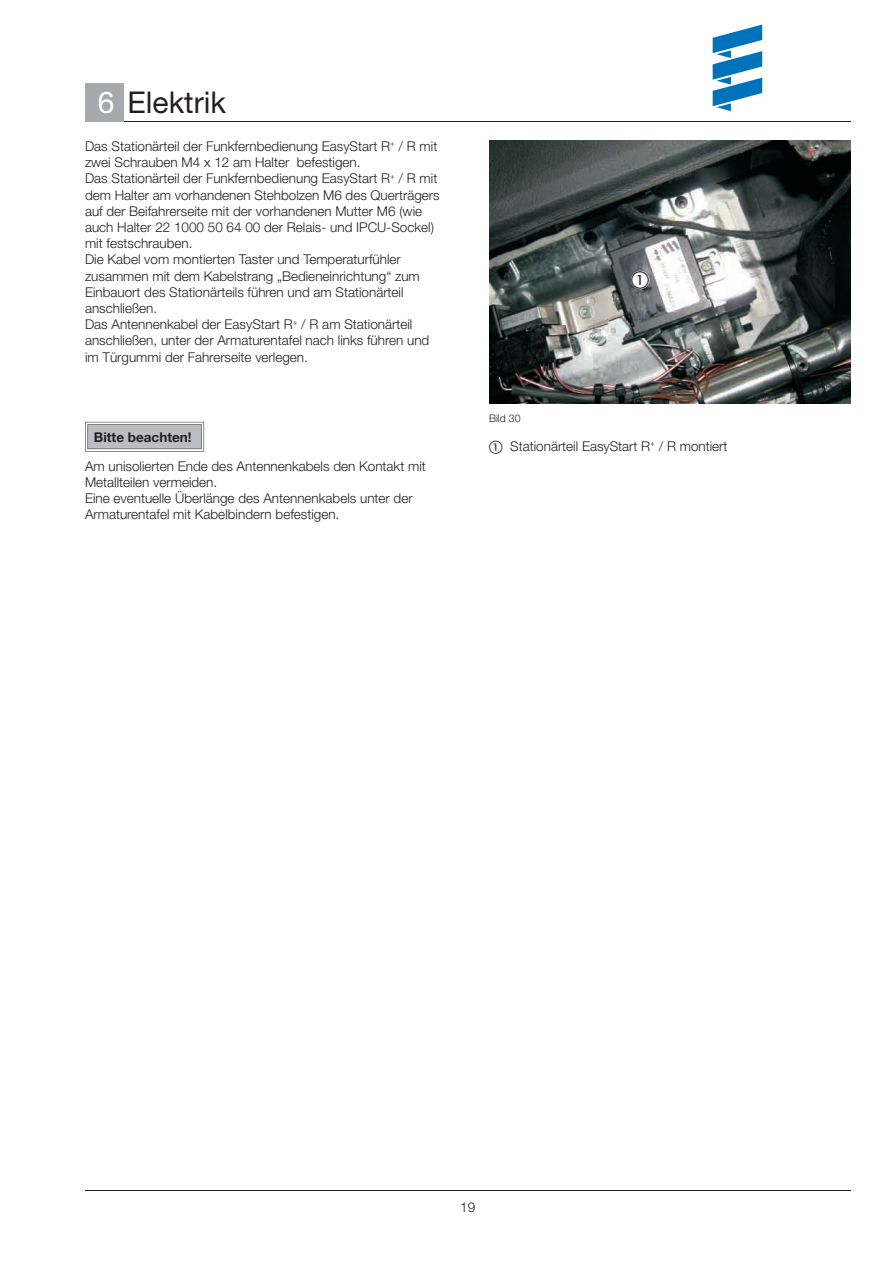
<style>
.page{position:relative;width:893px;height:1263px;background:#fff}
.page>*{position:absolute;margin:0;border:0;box-sizing:border-box;transform-origin:0 0}
.t1{font:30px "Helvetica Neue LT";color:#231f20}
.t2{font:300 13.5px/16.2px "Helvetica Neue LT";color:#231f20}
.t3{font:700 13.5px "Helvetica Neue LT";color:#231f20}
.t4{font:300 10.5px "Helvetica Neue LT";color:#231f20}
.s1{color:#fff}
</style>
<div class="page">
<hr style="left:85px;top:121px;width:765px;height:1px;background:#231f20">
<hr style="left:85px;top:1190px;width:765px;height:1px;background:#231f20">
<div style="left:85px;top:83px;width:38px;height:38px;background:#a8a9ad"></div>
<svg style="left:713px;top:25px;width:49px;height:86px"></svg>
<img style="left:489px;top:140px;width:361px;height:264px">
<svg style="left:85px;top:422px;width:119px;height:30px;background:#bbbcbe"></svg>
<svg style="left:631px;top:271px;width:18px;height:18px"></svg>
<h1 class="t1" style="left:98px;top:84px;width:130px"><span class="s1">6</span> Elektrik</h1>
<p class="t2" style="left:85px;top:138px;width:356px">Das Stationärteil der Funkfernbedienung EasyStart R<sup>+</sup> / R mit zwei Schrauben M4 x 12 am Halter befestigen.<br>Das Stationärteil der Funkfernbedienung EasyStart R<sup>+</sup> / R mit dem Halter am vorhandenen Stehbolzen M6 des Querträgers auf der Beifahrerseite mit der vorhandenen Mutter M6 (wie auch Halter 22 1000 50 64 00 der Relais- und IPCU-Sockel) mit festschrauben.<br>Die Kabel vom montierten Taster und Temperaturfühler zusammen mit dem Kabelstrang „Bedieneinrichtung“ zum Einbauort des Stationärteils führen und am Stationärteil anschließen.<br>Das Antennenkabel der EasyStart R<sup>+</sup> / R am Stationärteil anschließen, unter der Armaturentafel nach links führen und im Türgummi der Fahrerseite verlegen.</p>
<p class="t3" style="left:94px;top:429px;width:99px">Bitte beachten!</p>
<p class="t2" style="left:85px;top:457px;width:342px">Am unisolierten Ende des Antennenkabels den Kontakt mit Metallteilen vermeiden.<br>Eine eventuelle Überlänge des Antennenkabels unter der Armaturentafel mit Kabelbindern befestigen.</p>
<p class="t4" style="left:489px;top:412px;width:33px">Bild 30</p>
<p class="t2" style="left:510px;top:437px;width:219px">Stationärteil EasyStart R<sup>+</sup> / R montiert</p>
<p class="t2" style="left:460px;top:1198px;width:17px">19</p>
</div>
